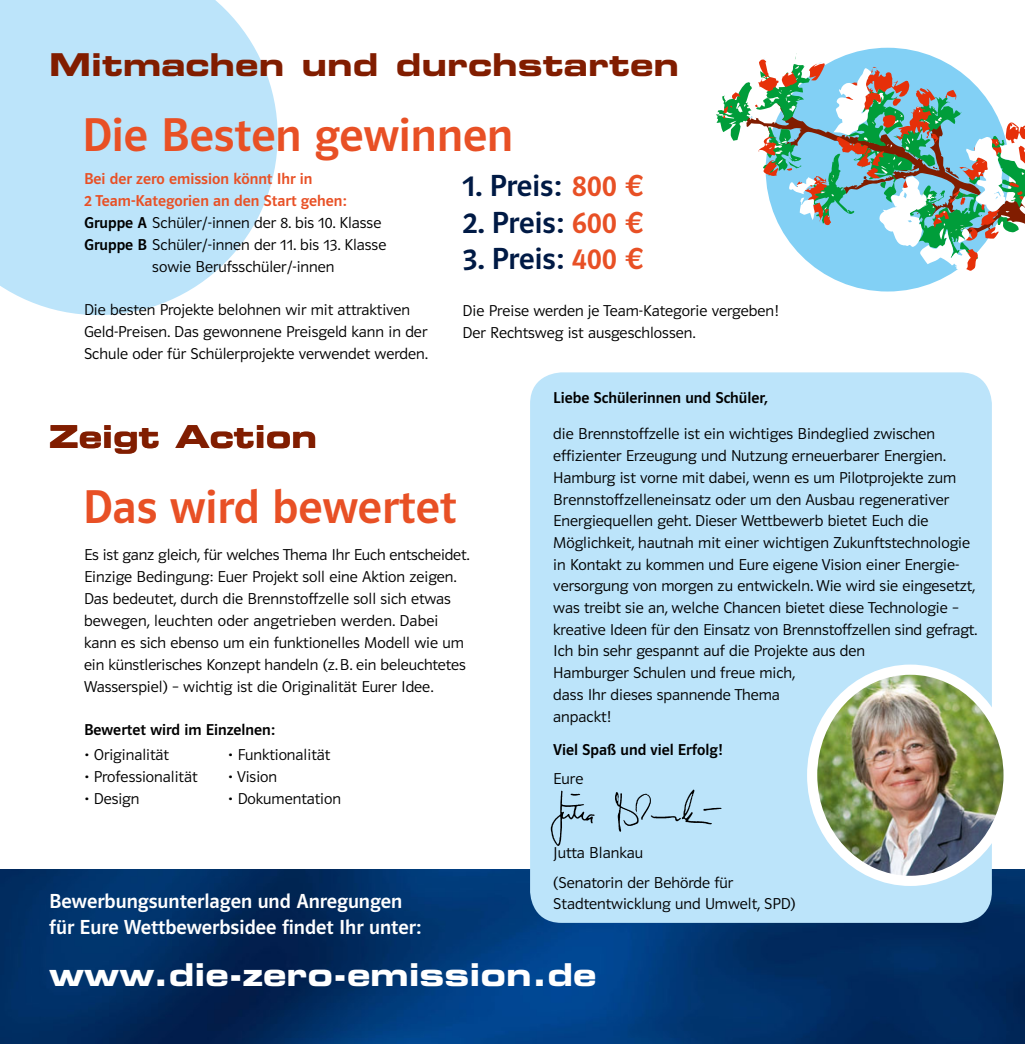
<style>
.page{position:relative;width:1025px;height:1044px;background:#fff}
.page>*{position:absolute;margin:0;border:0;box-sizing:border-box;transform-origin:0 0}
.t1{font:49px "Polo 11 K Krftg";color:#e85025}
.t2{font:31.5px "Polo 11 K Krftg";color:#001a45}
.t3{font:31.5px "Eurostile LT Std Bold Ex 2";color:#811d00}
.t4{font:31.5px "Eurostile LT Std Bold Ex 2";color:#fff}
.t5{font:21px/26.2px "Polo 11 K Krftg";color:#fff}
.t6{font:16.28px/21.7px "Polo 11 K Leicht";color:#000}
.t7{font:16.28px "Polo 11 K Krftg";color:#000}
.t8{font:16.28px/21.9px "Polo 11 K Krftg";color:#e85025}
.s1{font-family:"Polo 11 K Krftg"}
.s2{color:#e85025}
</style>
<div class="page">
<svg style="left:0;top:0;width:277px;height:315px;fill:#bce4fa"></svg>
<img style="left:0;top:869px;width:1024px;height:174px">
<div style="left:765px;top:48px;width:244px;height:243px;background:#82d0f5;border-radius:50%"></div>
<svg style="left:716px;top:47px;width:308px;height:225px"></svg>
<div style="left:530px;top:372px;width:461px;height:550px;background:#bce4fa;border-radius:32px"></div>
<img style="left:817px;top:669px;width:191px;height:211px">
<div style="left:806px;top:664px;width:207px;height:221px;border:10px solid #fff;border-radius:50%"></div>
<img style="left:550px;top:789px;width:172px;height:57px">
<h2 class="t3" style="left:49px;top:43px;width:631px">Mitmachen und durchstarten</h2>
<h1 class="t1" style="left:82px;top:109px;width:433px">Die Besten gewinnen</h1>
<p class="t8" style="left:84px;top:168px;width:264px">Bei der zero emission könnt Ihr in<br>2 Team-Kategorien an den Start gehen:</p>
<p class="t6" style="left:84px;top:212px;width:299px"><span class="s1">Gruppe A</span> Schüler/-innen der 8. bis 10. Klasse</p>
<p class="t6" style="left:84px;top:234px;width:304px"><span class="s1">Gruppe B</span> Schüler/-innen der 11. bis 13. Klasse</p>
<p class="t6" style="left:152px;top:255px;width:184px">sowie Berufsschüler/-innen</p>
<p class="t6" style="left:84px;top:299px;width:345px">Die besten Projekte belohnen wir mit attraktiven<br>Geld-Preisen. Das gewonnene Preisgeld kann in der<br>Schule oder für Schülerprojekte verwendet werden.</p>
<h2 class="t2" style="left:462px;top:169px;width:182px">1. Preis: <span class="s2">800 €</span></h2>
<h2 class="t2" style="left:462px;top:206px;width:182px">2. Preis: <span class="s2">600 €</span></h2>
<h2 class="t2" style="left:462px;top:242px;width:182px">3. Preis: <span class="s2">400 €</span></h2>
<p class="t6" style="left:462px;top:299px;width:317px">Die Preise werden je Team-Kategorie vergeben!<br>Der Rechtsweg ist ausgeschlossen.</p>
<h2 class="t3" style="left:49px;top:415px;width:269px">Zeigt Action</h2>
<h1 class="t1" style="left:82px;top:481px;width:375px">Das wird bewertet</h1>
<p class="t6" style="left:84px;top:544px;width:387px">Es ist ganz gleich, für welches Thema Ihr Euch entscheidet.<br>Einzige Bedingung: Euer Projekt soll eine Aktion zeigen.<br>Das bedeutet, durch die Brennstoffzelle soll sich etwas bewegen, leuchten oder angetrieben werden. Dabei kann es sich ebenso um ein funktionelles Modell wie um ein künstlerisches Konzept handeln (z.B. ein beleuchtetes Wasserspiel) – wichtig ist die Origina li tät Eurer Idee.</p>
<p class="t7" style="left:84px;top:721px;width:192px">Bewertet wird im Einzelnen:</p>
<p class="t6" style="left:84px;top:744px;width:86px">• Originalität</p>
<p class="t6" style="left:84px;top:766px;width:115px">• Professionalität</p>
<p class="t6" style="left:84px;top:787px;width:57px">• Design</p>
<p class="t6" style="left:228px;top:744px;width:104px">• Funktionalität</p>
<p class="t6" style="left:228px;top:766px;width:51px">• Vision</p>
<p class="t6" style="left:228px;top:787px;width:115px">• Dokumentation</p>
<p class="t7" style="left:553px;top:389px;width:216px">Liebe Schülerinnen und Schüler,</p>
<p class="t6" style="left:553px;top:423px;width:425px">die Brennstoffzelle ist ein wichtiges Bindeglied zwischen effizienter Erzeugung und Nutzung erneuerbarer Energien.<br>Hamburg ist vorne mit dabei, wenn es um Pilotprojekte zum Brennstoffzelleneinsatz oder um den Ausbau regenerativer Energiequellen geht. Dieser Wettbewerb bietet Euch die Möglich keit, hautnah mit einer wichtigen Zukunftstechnologie in Kontakt zu kommen und Eure eigene Vision einer Energie&shy;versorgung von morgen zu entwickeln. Wie wird sie eingesetzt, was treibt sie an, welche Chancen bietet diese Technologie – kreative Ideen für den Einsatz von Brennstoffzellen sind gefragt.<br>Ich bin sehr gespannt auf die Projekte aus den<br>Hamburger Schulen und freue mich,<br>dass Ihr dieses spannende Thema<br>anpackt!</p>
<p class="t7" style="left:553px;top:740px;width:171px">Viel Spaß und viel Erfolg!</p>
<p class="t6" style="left:553px;top:768px;width:32px">Eure</p>
<p class="t6" style="left:553px;top:838px;width:181px;line-height:29.6px">Jutta Blankau<br>(Senatorin der Behörde für</p>
<p class="t6" style="left:553px;top:893px;width:244px">Stadtentwicklung und Umwelt, SPD)</p>
<p class="t5" style="left:49px;top:887px;width:373px">Bewerbungsunterlagen und Anregungen für Eure Wettbewerbsidee findet Ihr unter:</p>
<h2 class="t4" style="left:49px;top:952px;width:548px">www.die-zero-emission.de</h2>
</div>
